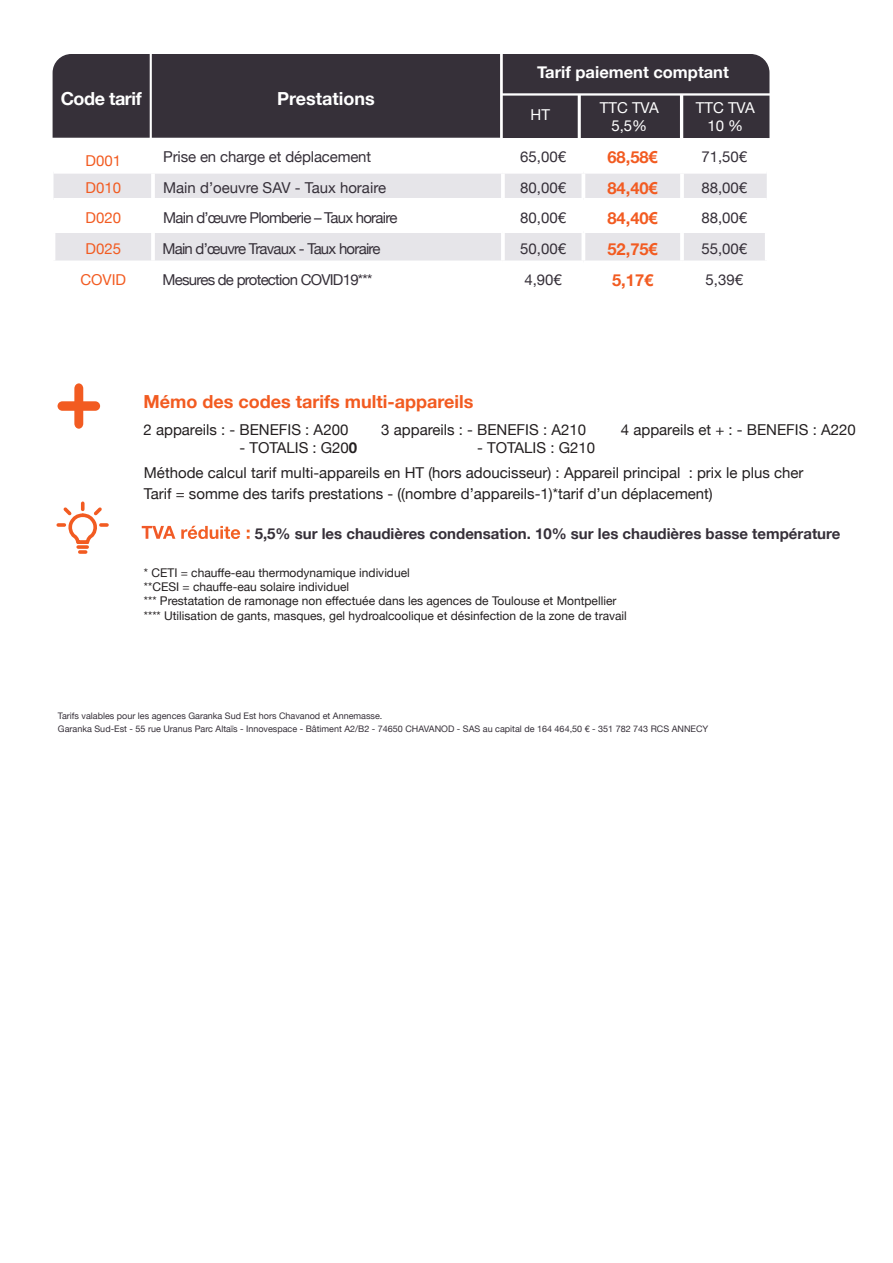
<style>
.page{position:relative;width:893px;height:1263px;background:#fff}
.page>*{position:absolute;margin:0;border:0;box-sizing:border-box;transform-origin:0 0}
.t1{font:700 18px "Helvetica Neue";color:#f25b21}
.t2{font:700 18px "Helvetica Neue";letter-spacing:-.025em;color:#fff}
.t3{font:700 18px "Helvetica Neue";color:#fff}
.t4{font:700 16.5px "Helvetica Neue";color:#f25b21}
.t5{font:700 16.5px "Helvetica Neue";color:#fff}
.t6{font:15px "Helvetica Neue";color:#231f20}
.t7{font:15px "Helvetica Neue";letter-spacing:-.05em;color:#363039}
.t8{font:700 15px "Helvetica Neue";color:#363039}
.t9{font:15px "Helvetica Neue";color:#363039}
.t10{font:15px "Helvetica Neue";letter-spacing:-.01em;color:#363039}
.t11{font:15px "Helvetica Neue";color:#fff}
.t12{font:15px "Helvetica Neue";color:#f25b21}
.t13{font:12px "Helvetica Neue";color:#231f20}
.t14{font:9px "Helvetica Neue";color:#363039}
.s1{font-family:"Arial"}
.s2{font-weight:700}
.s3{font-size:18px;color:#fff}
</style>
<div class="page">
<svg style="left:58px;top:503px;width:49px;height:51px"></svg>
<svg style="left:74px;top:383px;width:9px;height:46px"></svg>
<div style="left:58px;top:401px;width:42px;height:10px;background:#f25b21;border-radius:5px"></div>
<div style="left:52px;top:54px;width:98px;height:84px;background:#363039"></div>
<div style="left:152px;top:54px;width:348px;height:84px;background:#363039;border:2px solid #363039"></div>
<div style="left:502px;top:54px;width:268px;height:40px;background:#363039"></div>
<div style="left:503px;top:96px;width:75px;height:42px;background:#363039"></div>
<div style="left:581px;top:96px;width:99px;height:42px;background:#363039"></div>
<div style="left:683px;top:96px;width:86px;height:42px;background:#363039"></div>
<svg style="left:54px;top:174px;width:713px;height:87px;fill:#e6e5e9"></svg>
<hr style="left:151px;top:174px;width:4px;height:24px;background:#fff">
<hr style="left:501px;top:174px;width:4px;height:24px;background:#fff">
<svg style="left:581px;top:174px;width:4px;height:24px"></svg>
<hr style="left:680px;top:174px;width:4px;height:24px;background:#fff">
<hr style="left:54px;top:198px;width:99px;height:4px;background:#fff">
<hr style="left:153px;top:198px;width:350px;height:4px;background:#fff">
<hr style="left:151px;top:202px;width:4px;height:27px;background:#fff">
<hr style="left:503px;top:198px;width:80px;height:4px;background:#fff">
<hr style="left:501px;top:202px;width:4px;height:27px;background:#fff">
<hr style="left:583px;top:198px;width:99px;height:4px;background:#fff">
<hr style="left:581px;top:202px;width:4px;height:27px;background:#fff">
<hr style="left:682px;top:198px;width:85px;height:4px;background:#fff">
<hr style="left:680px;top:202px;width:4px;height:27px;background:#fff">
<hr style="left:52px;top:229px;width:101px;height:4px;background:#fff">
<hr style="left:52px;top:233px;width:3px;height:28px;background:#fff">
<hr style="left:153px;top:229px;width:350px;height:4px;background:#fff">
<hr style="left:151px;top:233px;width:4px;height:28px;background:#fff">
<hr style="left:503px;top:229px;width:80px;height:4px;background:#fff">
<hr style="left:501px;top:233px;width:4px;height:28px;background:#fff">
<hr style="left:583px;top:229px;width:99px;height:4px;background:#fff">
<svg style="left:581px;top:233px;width:4px;height:28px"></svg>
<hr style="left:682px;top:229px;width:87px;height:4px;background:#fff">
<hr style="left:680px;top:233px;width:4px;height:28px;background:#fff">
<hr style="left:765px;top:233px;width:4px;height:28px;background:#fff">
<p class="t2" style="left:62px;top:77px;width:82px">Code tarif</p>
<p class="t2" style="left:61px;top:88px;width:82px">Code tarif</p>
<p class="t3" style="left:277px;top:87px;width:99px">Prestations</p>
<p class="t5" style="left:537px;top:62px;width:193px">Tarif paiement comptant</p>
<p class="t11" style="left:530px;top:104px;width:21px">HT</p>
<p class="t11" style="left:600px;top:97px;width:61px">TTC TVA</p>
<p class="t11" style="left:611px;top:115px;width:37px">5,5%</p>
<p class="t11" style="left:696px;top:97px;width:61px">TTC TVA</p>
<p class="t11" style="left:707px;top:115px;width:37px">10 %</p>
<p class="t12" style="left:85px;top:150px;width:37px">D001</p>
<p class="t10" style="left:163px;top:146px;width:210px">Prise en charge et déplacement</p>
<p class="t7" style="left:520px;top:146px;width:47px">65,00€</p>
<p class="t4" style="left:607px;top:147px;width:52px">68,58<span class="s1">€</span></p>
<p class="t7" style="left:701px;top:146px;width:47px">71,50€</p>
<p class="t12" style="left:85px;top:177px;width:37px">D010</p>
<p class="t9" style="left:163px;top:177px;width:224px">Main d’oeuvre SAV - Taux horaire</p>
<p class="t7" style="left:520px;top:177px;width:47px">80,00€</p>
<p class="t4" style="left:607px;top:178px;width:52px">84,40<span class="s1">€</span></p>
<p class="t7" style="left:701px;top:177px;width:47px">88,00€</p>
<p class="t12" style="left:85px;top:206px;width:37px">D020</p>
<p class="t7" style="left:163px;top:206px;width:236px">Main d’œuvre Plomberie – Taux horaire</p>
<p class="t7" style="left:520px;top:206px;width:47px">80,00€</p>
<p class="t4" style="left:607px;top:207px;width:52px">84,40<span class="s1">€</span></p>
<p class="t7" style="left:701px;top:206px;width:47px">88,00€</p>
<p class="t12" style="left:85px;top:238px;width:37px">D025</p>
<p class="t7" style="left:162px;top:238px;width:220px">Main d’œuvre Travaux - Taux horaire</p>
<p class="t7" style="left:520px;top:238px;width:47px">50,00€</p>
<p class="t4" style="left:607px;top:239px;width:52px">52,75<span class="s1">€</span></p>
<p class="t7" style="left:701px;top:238px;width:47px">55,00€</p>
<p class="t12" style="left:80px;top:269px;width:47px">COVID</p>
<p class="t7" style="left:162px;top:269px;width:211px">Mesures de protection COVID19***</p>
<p class="t7" style="left:524px;top:269px;width:39px">4,90€</p>
<p class="t4" style="left:612px;top:270px;width:43px">5,17€</p>
<p class="t7" style="left:706px;top:269px;width:39px">5,39€</p>
<p class="t1" style="left:144px;top:391px;width:331px">Mémo des codes tarifs multi-appareils</p>
<p class="t6" style="left:144px;top:419px;width:206px">2 appareils : - BENEFIS : A200</p>
<p class="t6" style="left:239px;top:437px;width:119px">- TOTALIS : G20<span class="s2">0</span></p>
<p class="t6" style="left:381px;top:418px;width:206px">3 appareils : - BENEFIS : A210</p>
<p class="t6" style="left:477px;top:436px;width:119px">- TOTALIS : G210</p>
<p class="t6" style="left:621px;top:419px;width:236px">4 appareils et + : - BENEFIS : A220</p>
<p class="t6" style="left:144px;top:462px;width:661px">Méthode calcul tarif multi-appareils en HT (hors adoucisseur) : Appareil principal : prix le plus cher</p>
<p class="t6" style="left:144px;top:483px;width:570px">Tarif = somme des tarifs prestations - ((nombre d’appareils-1)*tarif d’un déplacement)</p>
<p class="t8" style="left:141px;top:524px;width:700px"><span class="s3">TVA réduite :</span> 5,5% sur les chaudières condensation. 10% sur les chaudières basse température</p>
<p class="t13" style="left:144px;top:564px;width:267px">* CETI = chauffe-eau thermodynamique individuel</p>
<p class="t13" style="left:144px;top:578px;width:207px">**CESI = chauffe-eau solaire individuel</p>
<p class="t13" style="left:144px;top:592px;width:474px">*** Prestatation de ramonage non effectuée dans les agences de Toulouse et Montpellier</p>
<p class="t13" style="left:144px;top:607px;width:484px">**** Utilisation de gants, masques, gel hydroalcoolique et désinfection de la zone de travail</p>
<p class="t14" style="left:58px;top:710px;width:326px">Tarifs valables pour les agences Garanka Sud Est hors Chavanod et Annemasse.</p>
<p class="t14" style="left:58px;top:723px;width:652px">Garanka Sud-Est - 55 rue Uranus Parc Altaïs - Innovespace - Bâtiment A2/B2 - 74650 CHAVANOD - SAS au capital de 164 464,50 € - 351 782 743 RCS ANNECY</p>
</div>
